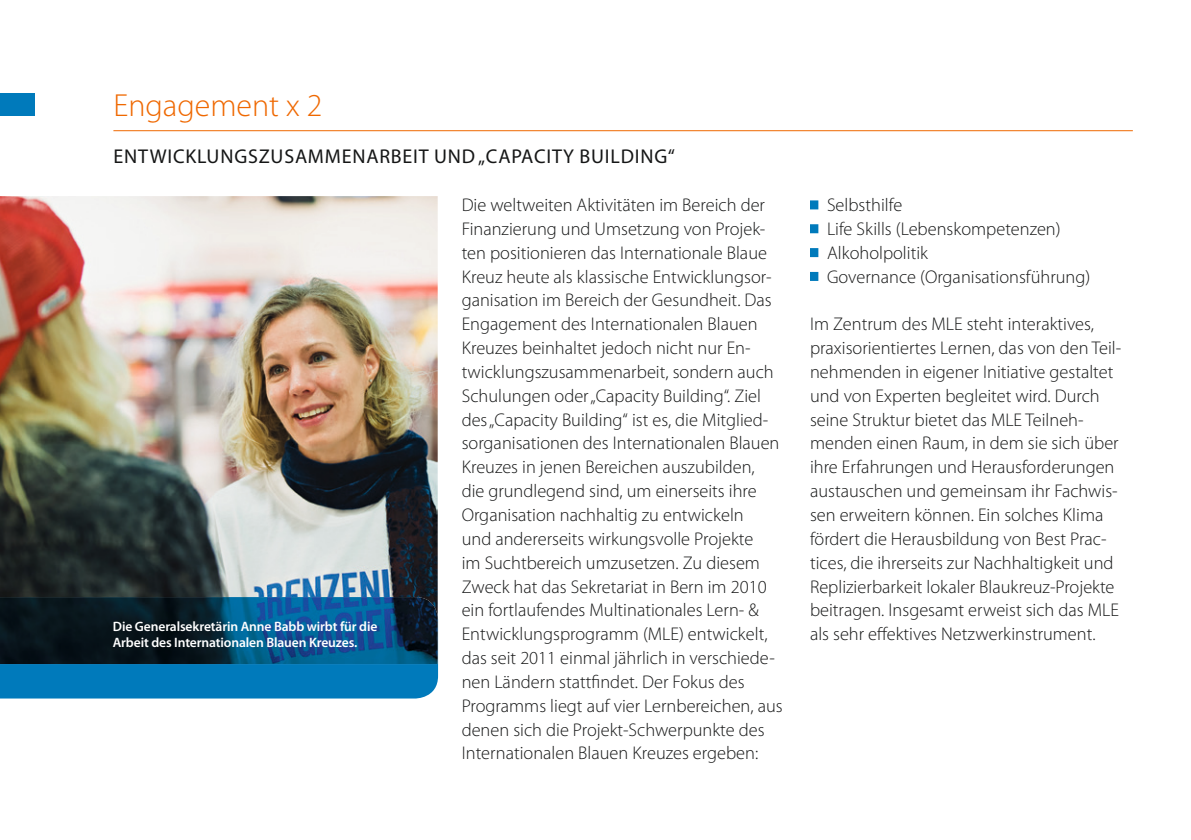
<style>
.page{position:relative;width:1191px;height:840px;background:#fff}
.page>*{position:absolute;margin:0;border:0;box-sizing:border-box;transform-origin:0 0}
.t1{font:300 32px "Myriad Pro";color:#ef6800}
.t2{font:20px "Myriad Pro";letter-spacing:.04em;color:#151616}
.t3{font:300 18.4px/23.8px "Myriad Pro";color:#151616}
.t4{font:600 13.6px/16px "Myriad Pro";letter-spacing:-.01em;color:#fff}
</style>
<div class="page">
<div style="left:0;top:94px;width:34px;height:22px;background:#007abb"></div>
<div style="left:810px;top:200px;width:8px;height:9px;background:#007abb"></div>
<div style="left:810px;top:224px;width:8px;height:9px;background:#007abb"></div>
<div style="left:810px;top:248px;width:8px;height:9px;background:#007abb"></div>
<div style="left:810px;top:272px;width:8px;height:9px;background:#007abb"></div>
<hr style="left:113px;top:130px;width:1019px;height:1px;background:#ef6800">
<img style="left:0;top:196px;width:438px;height:400px">
<div style="left:0;top:663px;width:438px;height:35px;background:#007abb"></div>
<img style="left:0;top:596px;width:438px;height:67px">
<h1 class="t1" style="left:113px;top:86px;width:211px">Engagement x 2</h1>
<p class="t2" style="left:114px;top:144px;width:563px">ENTWICKLUNGSZUSAMMENARBEIT UND „CAPACITY BUILDING“</p>
<p class="t4" style="left:113px;top:618px;width:266px">Die Generalsekretärin Anne Babb wirbt für die<br>Arbeit des Internationalen Blauen Kreuzes.</p>
<p class="t3" style="left:462px;top:193px;width:322px">Die weltweiten Aktivitäten im Bereich der Finanzierung und Umsetzung von Projek&shy;ten positionieren das Internationale Blaue Kreuz heute als klassische Entwicklungsor&shy;ganisation im Bereich der Gesundheit. Das Engagement des Internationalen Blauen Kreuzes beinhaltet jedoch nicht nur En&shy;twicklungszusammenarbeit, sondern auch Schulungen oder „Capacity Building“. Ziel des „Capacity Building“ ist es, die Mitglied&shy;sorganisationen des Internationalen Blauen Kreuzes in jenen Bereichen auszubilden,<br>die grundlegend sind, um einerseits ihre Organisation nachhaltig zu entwickeln<br>und andererseits wirkungsvolle Projekte<br>im Suchtbereich umzusetzen. Zu diesem Zweck hat das Sekretariat in Bern im 2010 ein fortlaufendes Multinationales Lern- &amp; Entwicklungsprogramm (MLE) entwickelt, das seit 2011 einmal jährlich in verschiede&shy;nen Ländern stattfindet. Der Fokus des Programms liegt auf vier Lernbereichen, aus denen sich die Projekt-Schwerpunkte des Internationalen Blauen Kreuzes ergeben:</p>
<p class="t3" style="left:827px;top:193px;width:265px">Selbsthilfe<br>Life Skills (Lebenskompetenzen)<br>Alkoholpolitik<br>Governance (Organisationsführung)</p>
<p class="t3" style="left:810px;top:312px;width:313px">Im Zentrum des MLE steht interaktives, praxisorientiertes Lernen, das von den Teil&shy;nehmenden in eigener Initiative gestaltet und von Experten begleitet wird. Durch seine Struktur bietet das MLE Teilneh&shy;menden einen Raum, in dem sie sich über ihre Erfahrungen und Herausforderungen austauschen und gemeinsam ihr Fachwis&shy;sen erweitern können. Ein solches Klima fördert die Herausbildung von Best Prac&shy;tices, die ihrerseits zur Nachhaltigkeit und Replizierbarkeit lokaler Blaukreuz-Projekte beitragen. Insgesamt erweist sich das MLE als sehr effektives Netzwerkinstrument.</p>
</div>
